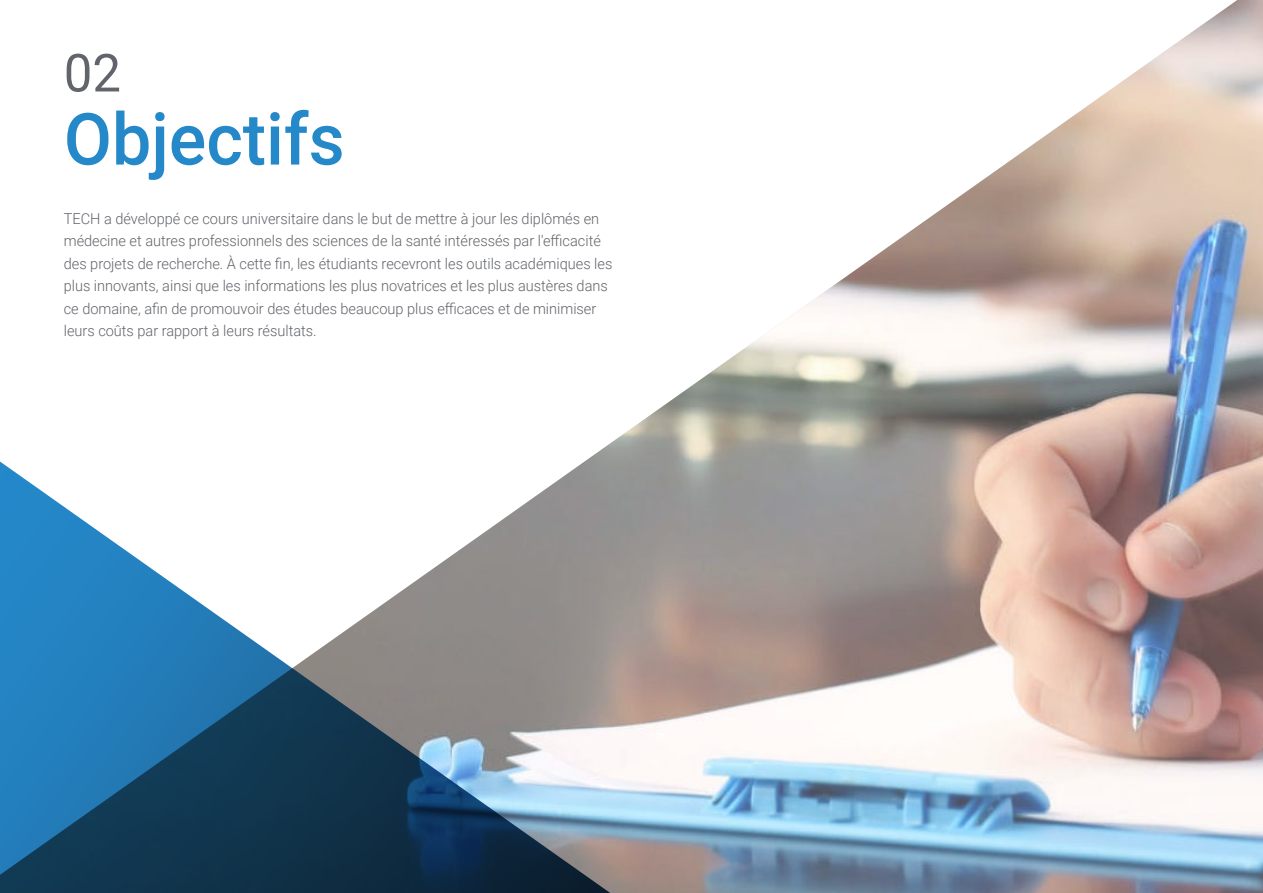
<style>
.page{position:relative;width:1263px;height:893px;background:#fff}
.page>*{position:absolute;margin:0;border:0;box-sizing:border-box;transform-origin:0 0}
.t1{font:500 72px "Roboto";color:#2488c9}
.t2{font:52.5px "Roboto";color:#61646a}
.t3{font:300 15px/22.5px "Roboto";color:#61646a}
</style>
<div class="page">
<img style="left:607px;top:0;width:656px;height:893px">
<svg style="left:0;top:446px;width:640px;height:447px"></svg>
<h2 class="t2" style="left:64px;top:36px;width:59px">02</h2>
<h1 class="t1" style="left:64px;top:89px;width:282px">Objectifs</h1>
<p class="t3" style="left:64px;top:207px;width:550px">TECH a développé ce cours universitaire dans le but de mettre à jour les diplômés en médecine et autres professionnels des sciences de la santé intéressés par l'efficacité des projets de recherche. À cette fin, les étudiants recevront les outils académiques les plus innovants, ainsi que les informations les plus novatrices et les plus austères dans ce domaine, afin de promouvoir des études beaucoup plus efficaces et de minimiser leurs coûts par rapport à leurs résultats.</p>
</div>
